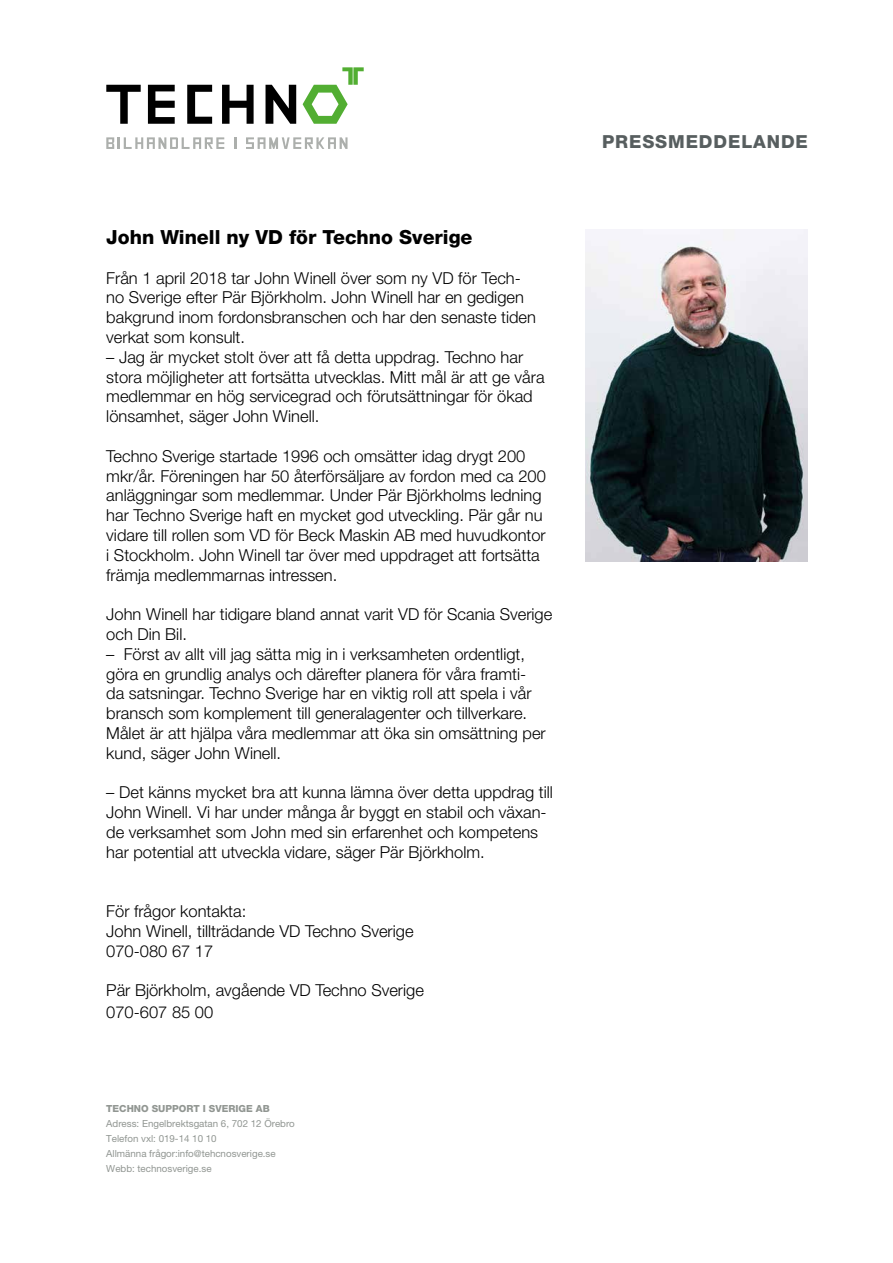
<style>
.page{position:relative;width:893px;height:1263px;background:#fff}
.page>*{position:absolute;margin:0;border:0;box-sizing:border-box;transform-origin:0 0}
.t1{font:800 19.5px "Helvetica Neue LT Pro";color:#000}
.t2{font:800 18px "Helvetica Neue LT Pro";letter-spacing:.05em;color:#575e5f}
.t3{font:300 16.5px/19.8px "Helvetica Neue LT Pro";color:#000}
.t4{font:9.75px/15px "Helvetica Neue LT Pro";color:#919692}
.t5{font:800 9.75px "Helvetica Neue LT Pro";color:#919692}
</style>
<div class="page">
<svg style="left:266px;top:85px;width:30px;height:39px"></svg>
<svg style="left:222px;top:85px;width:32px;height:39px"></svg>
<svg style="left:106px;top:85px;width:35px;height:39px"></svg>
<svg style="left:148px;top:85px;width:27px;height:39px"></svg>
<svg style="left:187px;top:85px;width:25px;height:39px"></svg>
<svg style="left:303px;top:67px;width:61px;height:57px"></svg>
<svg style="left:106px;top:137px;width:118px;height:12px"></svg>
<svg style="left:234px;top:137px;width:2px;height:12px"></svg>
<svg style="left:246px;top:137px;width:102px;height:12px"></svg>
<img style="left:585px;top:230px;width:223px;height:331px">
<p class="t1" style="left:106px;top:225px;width:368px">John Winell ny VD för Techno Sverige</p>
<p class="t3" style="left:106px;top:267px;width:431px">Från 1 april 2018 tar John Winell över som ny VD för Tech&shy;no Sverige efter Pär Björkholm. John Winell har en gedigen bakgrund inom fordonsbranschen och har den senaste tiden verkat som konsult.</p>
<p class="t3" style="left:106px;top:347px;width:440px">– Jag är mycket stolt över att få detta uppdrag. Techno har stora möjligheter att fortsätta utvecklas. Mitt mål är att ge våra medlemmar en hög servicegrad och förutsättningar för ökad lönsamhet, säger John Winell.</p>
<p class="t3" style="left:106px;top:446px;width:441px">Techno Sverige startade 1996 och omsätter idag drygt 200 mkr/år. Föreningen har 50 återförsäljare av fordon med ca 200 anläggningar som medlemmar. Under Pär Björkholms ledning har Techno Sverige haft en mycket god utveckling. Pär går nu vidare till rollen som VD för Beck Maskin AB med huvudkontor i Stockholm. John Winell tar över med uppdraget att fortsätta främja medlemmarnas intressen.</p>
<p class="t3" style="left:106px;top:604px;width:448px">John Winell har tidigare bland annat varit VD för Scania Sverige och Din Bil.</p>
<p class="t3" style="left:106px;top:644px;width:441px">– Först av allt vill jag sätta mig in i verksamheten ordentligt, göra en grundlig analys och därefter planera för våra framti&shy;da satsningar. Techno Sverige har en viktig roll att spela i vår bransch som komplement till generalagenter och tillverkare.<br>Målet är att hjälpa våra medlemmar att öka sin omsättning per kund, säger John Winell.</p>
<p class="t3" style="left:106px;top:782px;width:448px">– Det känns mycket bra att kunna lämna över detta uppdrag till John Winell. Vi har under många år byggt en stabil och växan&shy;de verksamhet som John med sin erfarenhet och kompetens har potential att utveckla vidare, säger Pär Björkholm.</p>
<p class="t3" style="left:106px;top:901px;width:309px">För frågor kontakta:<br>John Winell, tillträdande VD Techno Sverige<br>070-080 67 17</p>
<p class="t3" style="left:106px;top:979px;width:319px;line-height:21.6px">Pär Björkholm, avgående VD Techno Sverige<br>070-607 85 00</p>
<p class="t5" style="left:106px;top:1102px;width:165px">TECHNO SUPPORT I SVERIGE AB</p>
<p class="t4" style="left:106px;top:1115px;width:190px">Adress: Engelbrektsgatan 6, 702 12 Örebro Telefon vxl: 019-14 10 10<br>Allmänna frågor:info@tehcnosverige.se Webb: technosverige.se</p>
<p class="t2" style="left:602px;top:131px;width:207px">PRESSMEDDELANDE</p>
</div>
